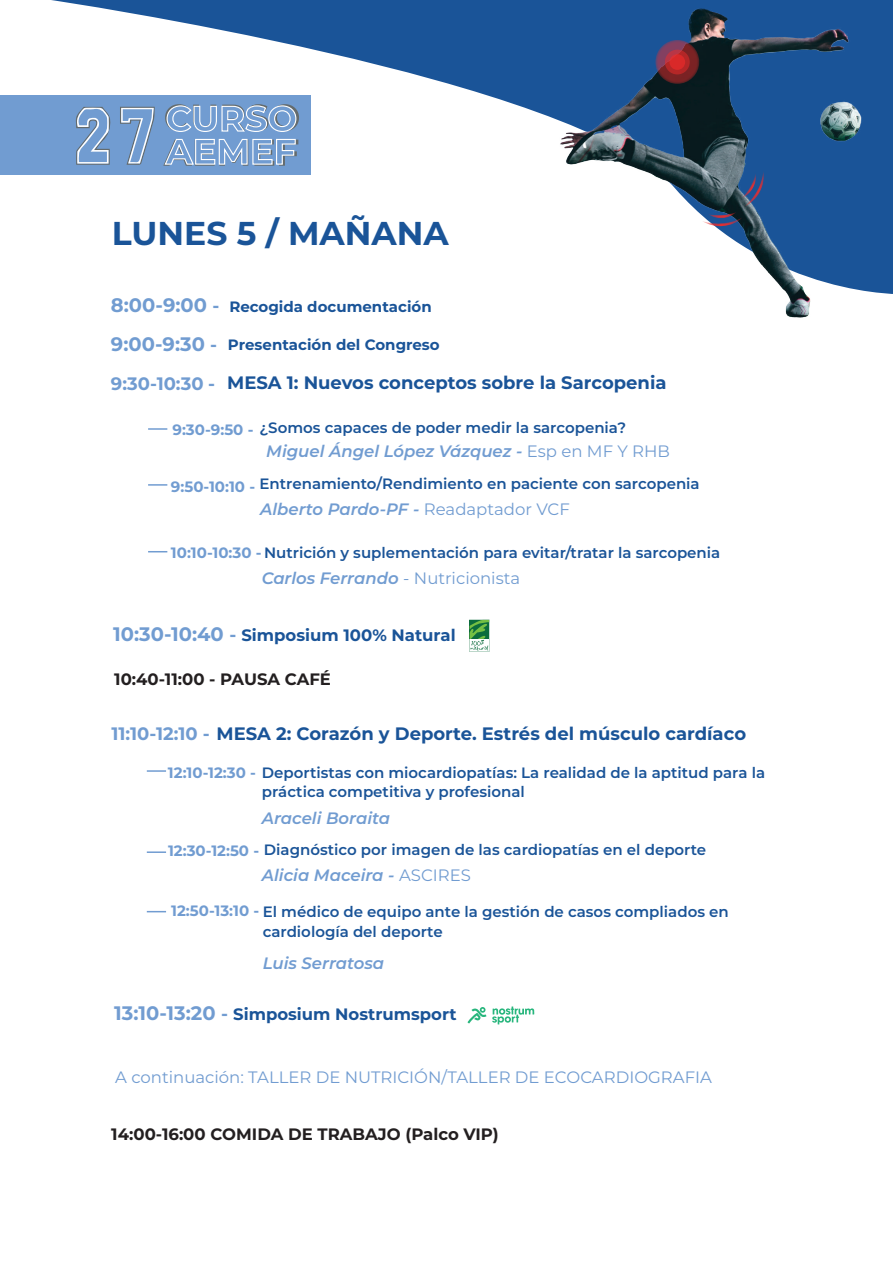
<style>
.page{position:relative;width:893px;height:1263px;background:#fff}
.page>*{position:absolute;margin:0;border:0;box-sizing:border-box;transform-origin:0 0}
.t1{font:700 33px "Montserrat";color:#1a5498}
.t2{font:700 19.5px "Montserrat";color:#719cd1}
.t3{font:700 18px "Montserrat";color:#1a5498}
.t4{font:700 18px "Montserrat";color:#719cd1}
.t5{font:italic 600 16.5px "Montserrat";color:#719cd1}
.t6{font:700 16.5px "Montserrat";color:#1a5498}
.t7{font:700 16.5px "Montserrat";color:#231f20}
.t8{font:16.5px "Montserrat";color:#719cd1}
.t9{font:600 15px "Montserrat";color:#1a5498}
.t10{font:700 15px "Montserrat";color:#1a5498}
.s1{font-size:19.5px;color:#719cd1}
.s2{font-size:18px;color:#719cd1}
.s3{font-size:18px}
.s4{font-weight:700;color:#719cd1}
.s5{font-weight:400;font-style:normal}
.s6{color:#719cd1}
</style>
<div class="page">
<div style="left:0;top:95px;width:311px;height:80px;background:#719cd1"></div>
<svg style="left:148px;top:428px;width:19px;height:2px"></svg>
<svg style="left:148px;top:484px;width:19px;height:2px"></svg>
<svg style="left:148px;top:551px;width:19px;height:1px"></svg>
<svg style="left:147px;top:770px;width:19px;height:2px"></svg>
<svg style="left:147px;top:851px;width:19px;height:2px"></svg>
<svg style="left:147px;top:911px;width:19px;height:1px"></svg>
<svg style="left:51px;top:0;width:489px;height:166px"></svg>
<img style="left:540px;top:0;width:353px;height:318px">
<svg style="left:655px;top:40px;width:44px;height:44px"></svg>
<svg style="left:665px;top:50px;width:25px;height:24px"></svg>
<svg style="left:702px;top:171px;width:62px;height:55px"></svg>
<svg style="left:467px;top:1007px;width:19px;height:16px"></svg>
<svg style="left:492px;top:1006px;width:42px;height:18px"></svg>
<svg style="left:469px;top:620px;width:20px;height:32px"></svg>
<h1 class="t1" style="left:112px;top:210px;width:338px">LUNES 5 / MAÑANA</h1>
<p class="t10" style="left:111px;top:296px;width:322px"><span class="s1">8:00-9:00</span> <span class="s2">-</span> Recogida documentación</p>
<h2 class="t2" style="left:111px;top:330px;width:107px">9:00-9:30 <span class="s3">-</span></h2>
<p class="t4" style="left:111px;top:371px;width:106px">9:30-10:30 -</p>
<p class="t10" style="left:228px;top:334px;width:213px">Presentación del Congreso</p>
<p class="t3" style="left:227px;top:369px;width:441px">MESA 1: Nuevos conceptos sobre la Sarcopenia</p>
<p class="t9" style="left:172px;top:417px;width:455px"><span class="s4">9:30-9:50 -</span> ¿Somos capaces de poder medir la sarcopenia?</p>
<p class="t5" style="left:266px;top:439px;width:405px">Miguel Ángel López Vázquez - <span class="s5">Esp en MF Y RHB</span></p>
<p class="t9" style="left:171px;top:473px;width:530px"><span class="s4">9:50-10:10 -</span> Entrenamiento/Rendimiento en paciente con sarcopenia</p>
<p class="t5" style="left:260px;top:498px;width:311px">Alberto Pardo-PF - <span class="s5">Readaptador VCF</span></p>
<p class="t9" style="left:171px;top:542px;width:551px"><span class="s4">10:10-10:30 -</span> Nutrición y suplementación para evitar/tratar la sarcopenia</p>
<p class="t5" style="left:262px;top:566px;width:260px">Carlos Ferrando <span class="s5">- Nutricionista</span></p>
<p class="t6" style="left:113px;top:623px;width:344px"><span class="s1">10:30-10:40</span> <span class="s2">-</span> Simposium 100% Natural</p>
<p class="t7" style="left:114px;top:667px;width:218px">10:40-11:00 - PAUSA CAFÉ</p>
<p class="t3" style="left:111px;top:720px;width:636px"><span class="s6">11:10-12:10 -</span> MESA 2: Corazón y Deporte. Estrés del músculo cardíaco</p>
<p class="t9" style="left:168px;top:762px;width:599px"><span class="s4">12:10-12:30 -</span> Deportistas con miocardiopatías: La realidad de la aptitud para la</p>
<p class="t9" style="left:262px;top:781px;width:264px">práctica competitiva y profesional</p>
<p class="t5" style="left:262px;top:806px;width:130px">Araceli Boraita</p>
<p class="t9" style="left:168px;top:839px;width:540px"><span class="s4">12:30-12:50 -</span> Diagnóstico por imagen de las cardiopatías en el deporte</p>
<p class="t5" style="left:262px;top:863px;width:211px">Alicia Maceira - <span class="s5">ASCIRES</span></p>
<p class="t9" style="left:171px;top:901px;width:559px"><span class="s4">12:50-13:10 -</span> El médico de equipo ante la gestión de casos compliados en</p>
<p class="t9" style="left:263px;top:921px;width:181px">cardiología del deporte</p>
<p class="t5" style="left:263px;top:951px;width:123px">Luis Serratosa</p>
<p class="t6" style="left:114px;top:1003px;width:344px"><span class="s1">13:10-13:20</span> <span class="s2">-</span> Simposium Nostrumsport</p>
<p class="t8" style="left:115px;top:1066px;width:598px">A continuación: TALLER DE NUTRICIÓN/TALLER DE ECOCARDIOGRAFIA</p>
<p class="t7" style="left:111px;top:1122px;width:389px">14:00-16:00 COMIDA DE TRABAJO (Palco VIP)</p>
</div>
